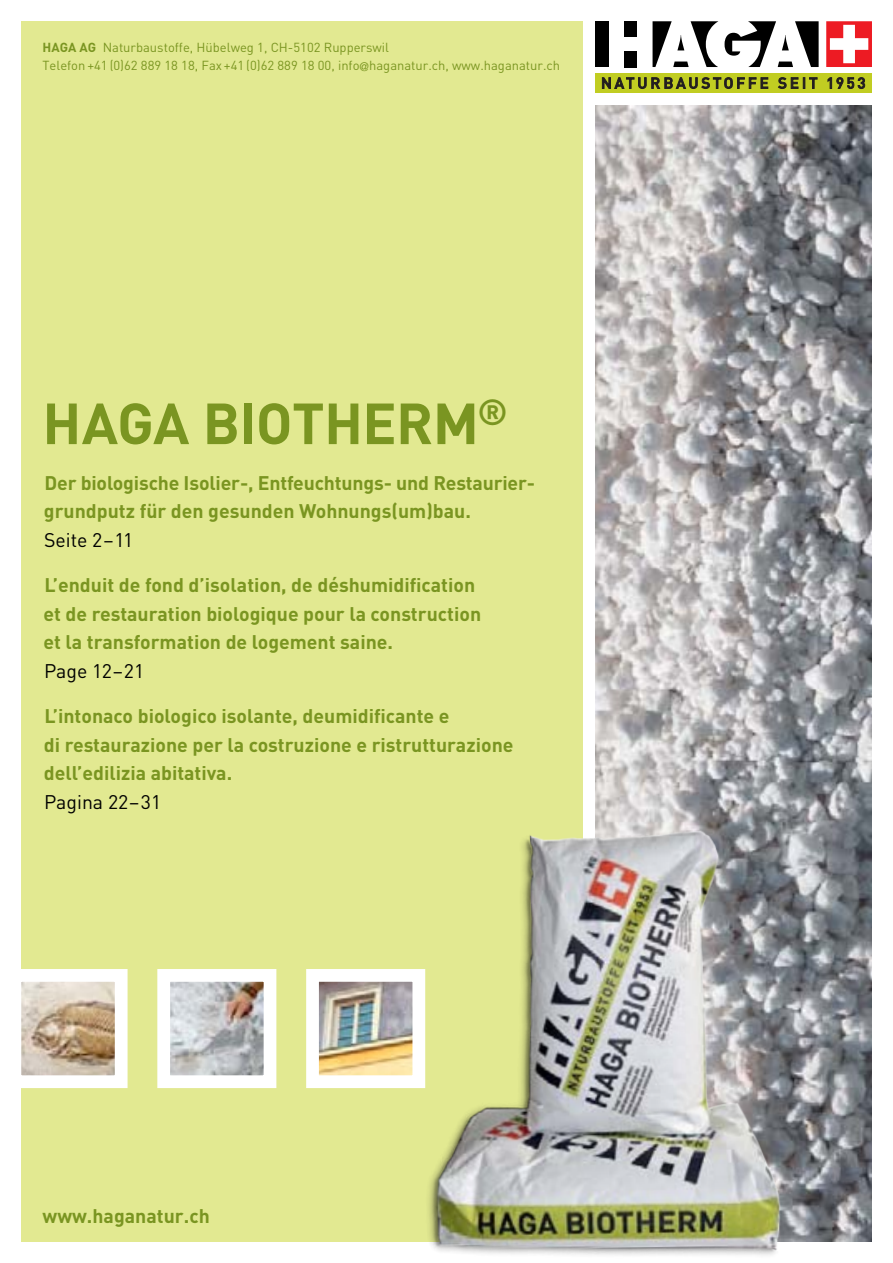
<style>
.page{position:relative;width:893px;height:1263px;background:#fff}
.page>*{position:absolute;margin:0;border:0;box-sizing:border-box;transform-origin:0 0}
.t1{font:700 57px "DIN";letter-spacing:-.015em;color:#7a9521}
.t2{font:700 19.5px/28.5px "DIN";color:#7a9521}
.t3{font:19.5px "DIN";color:#000}
.t4{font:12.9px/18px "DIN";color:#7a9521}
.s1{font-weight:700}
.s2{font-family:"Helvetica Neue";font-size:12px}
</style>
<div class="page">
<img style="left:595px;top:105px;width:277px;height:1137px">
<div style="left:21px;top:21px;width:562px;height:1221px;background:#e2e991"></div>
<div style="left:595px;top:73px;width:277px;height:19px;background:#c1cd22"></div>
<svg style="left:826px;top:21px;width:46px;height:46px"></svg>
<div style="left:595px;top:21px;width:14px;height:46px;background:#000"></div>
<div style="left:624px;top:21px;width:13px;height:15px;background:#000"></div>
<div style="left:624px;top:51px;width:13px;height:16px;background:#000"></div>
<svg style="left:724px;top:21px;width:95px;height:46px"></svg>
<svg style="left:653px;top:21px;width:65px;height:46px"></svg>
<svg style="left:602px;top:77px;width:166px;height:12px"></svg>
<svg style="left:778px;top:77px;width:40px;height:12px"></svg>
<svg style="left:827px;top:77px;width:38px;height:12px"></svg>
<img style="left:23px;top:983px;width:91px;height:91px">
<div style="left:9px;top:969px;width:119px;height:119px;border:13px solid #fff"></div>
<img style="left:320px;top:983px;width:91px;height:91px">
<div style="left:306px;top:969px;width:119px;height:119px;border:13px solid #fff"></div>
<img style="left:171px;top:983px;width:91px;height:91px">
<div style="left:157px;top:969px;width:119px;height:119px;border:13px solid #fff"></div>
<img style="left:415px;top:829px;width:391px;height:426px">
<p class="t4" style="left:43px;top:38px;width:519px"><span class="s1">HAGA AG</span> Naturbaustoffe, Hübelweg 1, CH-5102 Rupperswil<br>Telefon +41 (0)62 889 18 18, Fax +41 (0)62 889 18 00, info<span class="s2">@</span>haganatur.ch, www.haganatur.ch</p>
<h1 class="t1" style="left:42px;top:386px;width:467px">HAGA bioth erm<sup>®</sup></h1>
<p class="t2" style="left:44px;top:467px;width:493px">Der biologische Isolier-, Entfeuchtungs- und Restaurier&shy;grundputz für den gesunden Wohnungs(um)bau.</p>
<p class="t3" style="left:44px;top:527px;width:91px">Seite 2–11</p>
<p class="t2" style="left:44px;top:570px;width:439px">L’enduit de fond d’isolation, de déshumidification et de restauration biologique pour la construction et la transformation de logement saine.</p>
<p class="t3" style="left:44px;top:658px;width:102px">Page 12–21</p>
<p class="t2" style="left:44px;top:701px;width:471px">L’intonaco biologico isolante, deumidificante e<br>di restaurazione per la costruzione e ristrutturazione dell’edilizia abitativa.</p>
<p class="t3" style="left:44px;top:789px;width:119px">Pagina 22–31</p>
<p class="t2" style="left:43px;top:1200px;width:169px">www.haganatur.ch</p>
</div>
